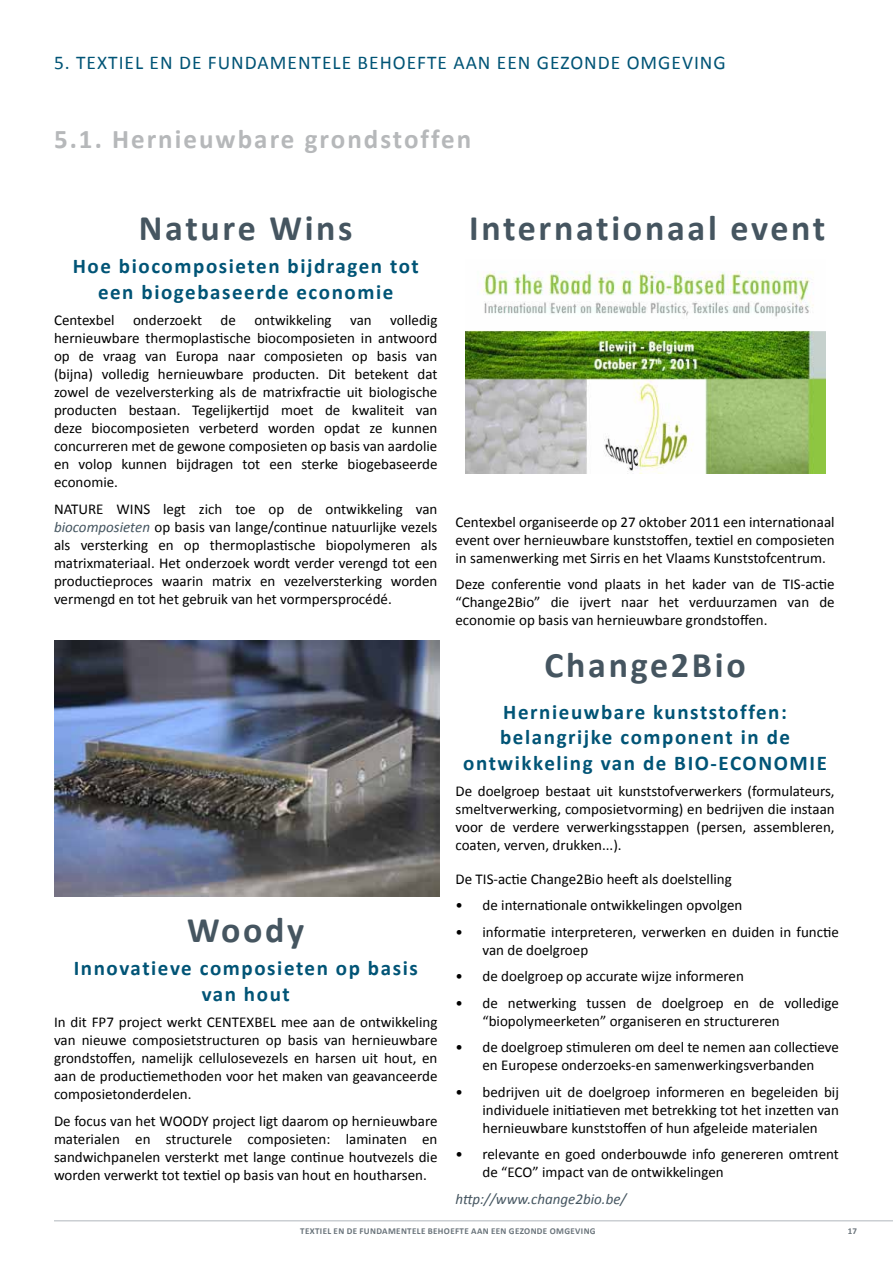
<style>
.page{position:relative;width:893px;height:1263px;background:#fff}
.page>*{position:absolute;margin:0;border:0;box-sizing:border-box;transform-origin:0 0}
.t1{font:700 36px "Calibri";letter-spacing:.075em;color:#455560}
.t2{font:700 27px "Calibri";letter-spacing:.075em;color:#b6b8ba}
.t3{font:700 21px/25.2px "Calibri";letter-spacing:.075em;color:#005476;text-align:center}
.t4{font:19.5px "Calibri";letter-spacing:.05em;color:#005476}
.t5{font:15px/18px "Calibri";color:#000;text-align:justify}
.t6{font:italic 15px "Calibri";color:#455560}
.t7{font:700 9px "Calibri";letter-spacing:.04em;color:#6a747b}
.s1{font-style:italic;color:#455560}
</style>
<div class="page">
<img style="left:54px;top:640px;width:386px;height:256px">
<img style="left:466px;top:271px;width:360px;height:203px">
<hr style="left:54px;top:1220px;width:788px;height:1px;background:#b0b7bc">
<hr style="left:842px;top:1220px;width:51px;height:1px;background:#b0b7bc">
<h3 class="t4" style="left:54px;top:50px;width:64px">5. Textiel</h3>
<h3 class="t4" style="left:150px;top:50px;width:109px">en de fundame</h3>
<h3 class="t4" style="left:298px;top:50px;width:25px">ntele</h3>
<h3 class="t4" style="left:358px;top:50px;width:13px">behoe</h3>
<h3 class="t4" style="left:417px;top:50px;width:310px">fte aan een gezonde omgeving</h3>
<h2 class="t2" style="left:54px;top:122px;width:419px">5.1. Hernieuwbare grondstoffen</h2>
<h1 class="t1" style="left:139px;top:205px;width:215px">Nature Wins</h1>
<h3 class="t3" style="left:73px;top:253px;width:348px">Hoe biocomposieten bijdragen tot een biogebaseerde economie</h3>
<p class="t5" style="left:54px;top:310px;width:385px">Centexbel onderzoekt de ontwikkeling van volledig hernieuwbare thermoplastische biocomposieten in antwoord op de vraag van Europa naar composieten op basis van (bijna) volledig hernieuwbare producten. Dit betekent dat zowel de vezelversterking als de matrixfractie uit biologische producten bestaan. Tegelijkertijd moet de kwaliteit van deze biocomposieten verbeterd worden opdat ze kunnen concurreren met de gewone composieten op basis van aardolie en volop kunnen bijdragen tot een sterke biogebaseerde economie.</p>
<p class="t5" style="left:54px;top:499px;width:42px">Nature</p>
<p class="t5" style="left:54px;top:499px;width:385px;text-indent:63px">Wi ns legt zich toe op de ontwikkeling van <span class="s1">biocomposieten</span> op basis van lange/continue natuurlijke vezels als versterking en op thermoplastische biopolymeren als matrixmateriaal. Het onderzoek wordt verder verengd tot een productieproces waarin matrix en vezelversterking worden vermengd en tot het gebruik van het vormpersprocédé.</p>
<h1 class="t1" style="left:187px;top:907px;width:119px">Woody</h1>
<h3 class="t3" style="left:74px;top:955px;width:346px">Innovatieve composieten op basis van hout</h3>
<p class="t5" style="left:54px;top:1012px;width:385px">In dit FP7 project werkt CENTEXBEL mee aan de ontwikkeling van nieuwe composietstructuren op basis van hernieuwbare grondstoffen, namelijk cellulosevezels en harsen uit hout, en aan de productiemethoden voor het maken van geavanceerde composietonderdelen.</p>
<p class="t5" style="left:54px;top:1111px;width:385px">De focus van het WOODY project ligt daarom op hernieuwbare materialen en structurele composieten: laminaten en sandwichpanelen versterkt met lange continue houtvezels die worden verwerkt tot textiel op basis van hout en houtharsen.</p>
<h1 class="t1" style="left:469px;top:205px;width:358px">Internationaal event</h1>
<p class="t5" style="left:455px;top:512px;width:381px">Centexbel organiseerde op 27 oktober 2011 een internationaal event over hernieuwbare kunststoffen, textiel en composieten in samenwerking met Sirris en het Vlaams Kunststofcentrum.</p>
<p class="t5" style="left:455px;top:574px;width:381px">Deze conferentie vond plaats in het kader van de TIS-actie “Change2Bio” die ijvert naar het verduurzamen van de economie op basis van hernieuwbare grondstoffen.</p>
<h1 class="t1" style="left:544px;top:643px;width:203px">Change2Bio</h1>
<h3 class="t3" style="left:463px;top:698px;width:355px">Hernieuwbare kunststoffen: belangrijke component in de ontwikkeling van de BIO-ECONOMIE</h3>
<p class="t5" style="left:455px;top:781px;width:381px">De doelgroep bestaat uit kunststofverwerkers (formulateurs, smeltverwerking, composietvorming) en bedrijven die instaan voor de verdere verwerkingsstappen (persen, assembleren, coaten, verven, drukken...).</p>
<p class="t5" style="left:455px;top:869px;width:278px">De TIS-actie Change2Bio heeft als doelstelling</p>
<p class="t5" style="left:455px;top:895px;width:288px">• de internationale ontwikkelingen opvolgen</p>
<p class="t5" style="left:482px;top:922px;width:358px;text-indent:-27px">• informatie interpreteren, verwerken en duiden in functie van de doelgroep</p>
<p class="t5" style="left:455px;top:966px;width:290px">• de doelgroep op accurate wijze informeren</p>
<p class="t5" style="left:482px;top:993px;width:358px;text-indent:-27px">• de netwerking tussen de doelgroep en de volledige “biopolymeerketen” organiseren en structureren</p>
<p class="t5" style="left:455px;top:1037px;width:385px;text-align:center">• de doelgroep stimuleren om deel te nemen aan collectieve en Europese onderzoeks-en samenwerkingsverbanden</p>
<p class="t5" style="left:482px;top:1082px;width:358px;text-indent:-27px">• bedrijven uit de doelgroep informeren en begeleiden bij individuele initiatieven met betrekking tot het inzetten van hernieuwbare kunststoffen of hun afgeleide materialen</p>
<p class="t5" style="left:482px;top:1144px;width:358px;text-indent:-27px">• relevante en goed onderbouwde info genereren omtrent de “ECO” impact van de ontwikkelingen</p>
<p class="t6" style="left:455px;top:1189px;width:172px">http://www.change2bio.be/</p>
<p class="t7" style="left:300px;top:1225px;width:297px">Textiel en de fundamentele behoefte aan een gezonde omgeving</p>
<p class="t7" style="left:848px;top:1225px;width:11px">17</p>
</div>
